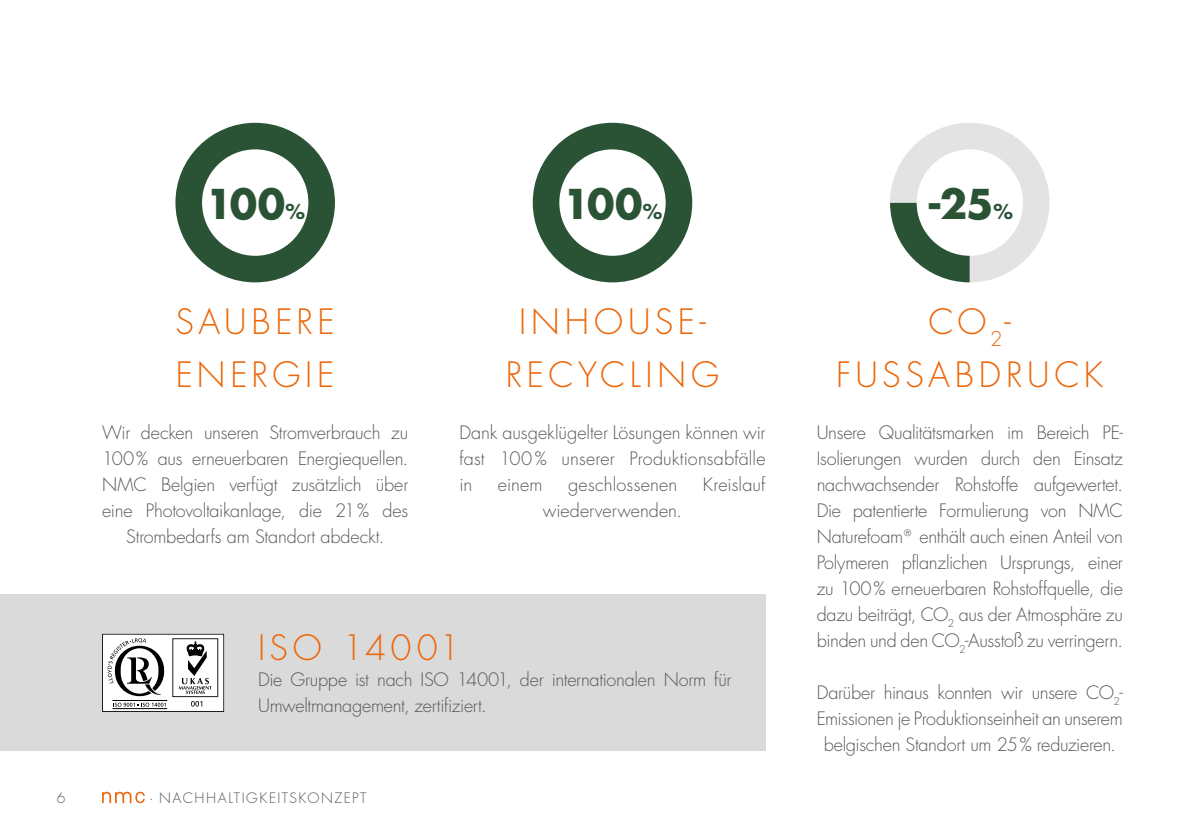
<style>
.page{position:relative;width:1191px;height:840px;background:#fff}
.page>*{position:absolute;margin:0;border:0;box-sizing:border-box;transform-origin:0 0}
.t1{font:700 40px "Futura CE";letter-spacing:-.025em;color:#2a5235}
.t2{font:300 34px/52px "Futura CE";letter-spacing:.13em;color:#ec6608;text-align:center}
.t3{font:300 18px/26px "Futura CE";letter-spacing:-.01em;color:#575756;text-align:justify}
.t4{font:300 18px "Futura CE";letter-spacing:.015em;color:#575756}
.t5{font:300 14px "Futura CE";letter-spacing:.11em;color:#575756}
.s1{font-size:20px}
</style>
<div class="page">
<svg style="left:175px;top:123px;width:160px;height:159px"></svg>
<svg style="left:533px;top:123px;width:159px;height:159px"></svg>
<svg style="left:890px;top:123px;width:159px;height:159px"></svg>
<svg style="left:102px;top:791px;width:43px;height:11px"></svg>
<div style="left:0;top:594px;width:765px;height:156px;background:#dadada"></div>
<svg style="left:102px;top:633px;width:122px;height:78px;background:#c8c8c8"></svg>
<h1 class="t1" style="left:205px;top:174px;width:101px">100<span class="s1">%</span></h1>
<h1 class="t1" style="left:563px;top:174px;width:101px">100<span class="s1">%</span></h1>
<h1 class="t1" style="left:926px;top:174px;width:88px">-25<span class="s1">%</span></h1>
<h2 class="t2" style="left:176px;top:296px;width:161px;text-align:left">SAUBERE<br>ENERGIE</h2>
<h2 class="t2" style="left:506px;top:296px;width:215px">INHOUSE-<br>RECYCLING</h2>
<h2 class="t2" style="left:836px;top:296px;width:268px">CO<sub>2</sub>-<br>FUSSABDRUCK</h2>
<p class="t3" style="left:102px;top:419px;width:308px;text-align:center">Wir decken unseren Stromverbrauch zu 100% aus erneuerbaren Energiequellen.<br>NMC Belgien verfügt zusätzlich über eine Photovoltaikanlage, die 21% des Strombedarfs am Standort abdeckt.</p>
<p class="t3" style="left:459px;top:419px;width:308px">Dank ausgeklügelter Lösungen können wir fast 100% unserer Produktionsabfälle in</p>
<p class="t3" style="left:498px;top:471px;width:46px">einem</p>
<p class="t4" style="left:568px;top:472px;width:111px">geschlossenen</p>
<p class="t3" style="left:703px;top:471px;width:64px">Kreislauf</p>
<p class="t3" style="left:543px;top:497px;width:141px">wiederverwenden.</p>
<h2 class="t2" style="left:258px;top:621px;width:204px">ISO 14001</h2>
<p class="t3" style="left:258px;top:666px;width:475px">Die Gruppe ist nach ISO 14001, der internationalen Norm für<br>Umweltmanagement, zertifiziert.</p>
<p class="t5" style="left:57px;top:788px;width:10px">6</p>
<p class="t5" style="left:149px;top:788px;width:219px">· NACHHALTIGKEITSKONZEPT</p>
<p class="t3" style="left:816px;top:419px;width:308px">Unsere Qualitätsmarken im Bereich PE-Isolierungen wurden durch den Einsatz nachwachsender Rohstoffe aufgewertet.<br>Die patentierte Formulierung von NMC Naturefoam® enthält auch einen Anteil von Polymeren pflanzlichen Ursprungs, einer zu 100% erneuerbaren Rohstoffquelle, die dazu beiträgt, CO<sub>2</sub> aus der Atmosphäre zu binden und den CO<sub>2</sub>-Ausstoß zu verringern.</p>
<p class="t3" style="left:816px;top:679px;width:308px;text-align:center">Darüber hinaus konnten wir unsere CO<sub>2</sub>-<br>Emissionen je Produktionseinheit an unserem belgischen Standort um 25% reduzieren.</p>
</div>
